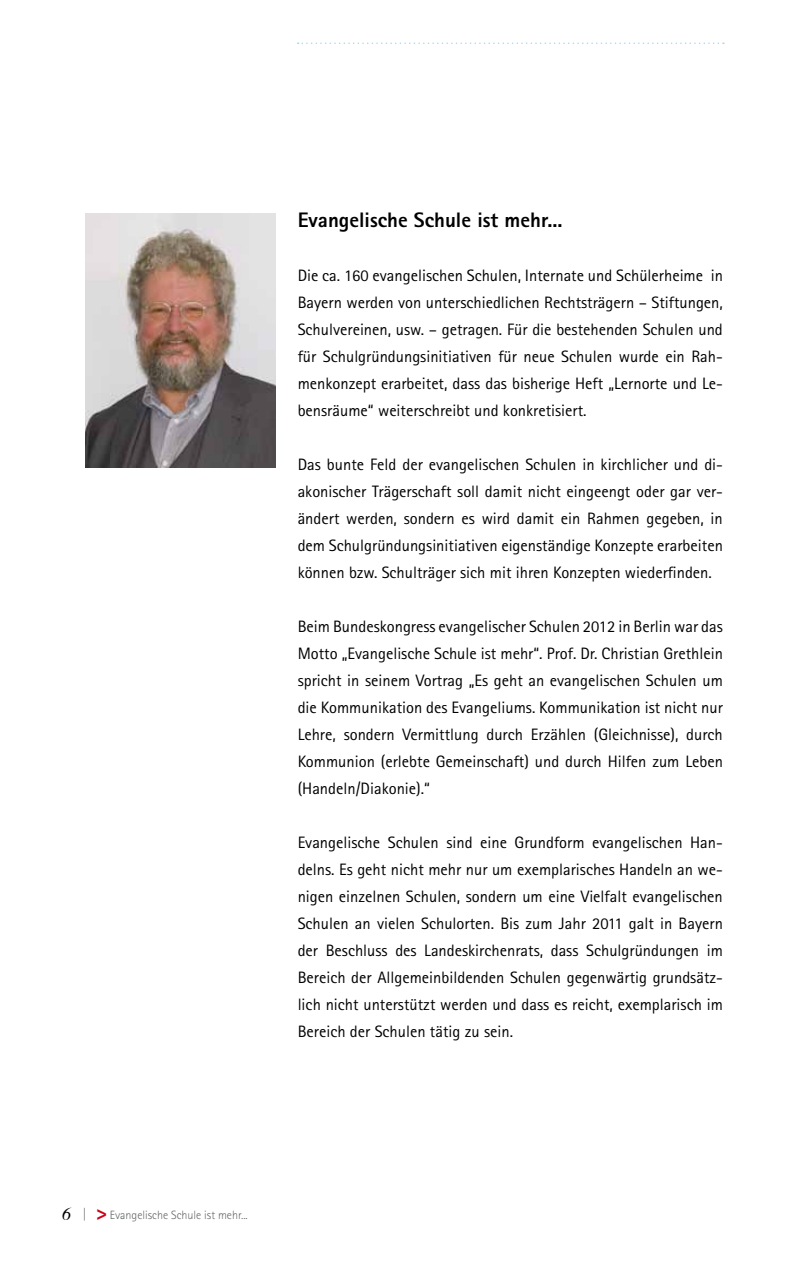
<style>
.page{position:relative;width:808px;height:1263px;background:#fff}
.page>*{position:absolute;margin:0;border:0;box-sizing:border-box;transform-origin:0 0}
.t1{font:800 21px "Rotis Sans Serif Pro";color:#000}
.t2{font:italic 18px "Times";color:#000}
.t3{font:16.5px/27px "Rotis Sans Serif Pro";color:#000;text-align:justify}
.t4{font:300 12px "Rotis Sans Serif";color:#646567}
.s1{font-family:"Stencil Std";font-weight:400;font-size:18px;color:#d10019}
</style>
<div class="page">
<svg style="left:84px;top:1208px;width:1px;height:12px"></svg>
<svg style="left:298px;top:43px;width:426px;height:1px"></svg>
<img style="left:86px;top:213px;width:190px;height:254px">
<p class="t1" style="left:298px;top:207px;width:266px">Evangelische Schule ist mehr...</p>
<p class="t3" style="left:298px;top:262px;width:427px">Die ca. 160 evangelischen Schulen, Internate und Schülerheime in Bayern werden von unterschiedlichen Rechtsträgern – Stiftungen, Schulvereinen, usw. – getragen. Für die bestehenden Schulen und für Schulgründungsinitiativen für neue Schulen wurde ein Rah&shy;menkonzept erarbeitet, dass das bisherige Heft „Lernorte und Le&shy;bensräume“ weiterschreibt und konkretisiert.</p>
<p class="t3" style="left:298px;top:451px;width:427px">Das bunte Feld der evangelischen Schulen in kirchlicher und di&shy;akonischer Trägerschaft soll damit nicht eingeengt oder gar ver&shy;ändert werden, sondern es wird damit ein Rahmen gegeben, in dem Schulgründungsinitiativen eigenständige Konzepte erarbeiten können bzw. Schulträger sich mit ihren Konzepten wiederfinden.</p>
<p class="t3" style="left:298px;top:613px;width:427px">Beim Bundeskongress evangelischer Schulen 2012 in Berlin war das Motto „Evangelische Schule ist mehr“. Prof. Dr. Christian Grethlein spricht in seinem Vortrag „Es geht an evangelischen Schulen um die Kommunikation des Evangeliums. Kommunikation ist nicht nur Lehre, sondern Vermittlung durch Erzählen (Gleichnisse), durch Kommunion (erlebte Gemeinschaft) und durch Hilfen zum Leben (Handeln/Diakonie).“</p>
<p class="t3" style="left:298px;top:829px;width:427px">Evangelische Schulen sind eine Grundform evangelischen Han&shy;delns. Es geht nicht mehr nur um exemplarisches Handeln an we&shy;nigen einzelnen Schulen, sondern um eine Vielfalt evangelischen Schulen an vielen Schulorten. Bis zum Jahr 2011 galt in Bayern der Beschluss des Landeskirchenrats, dass Schulgründungen im Bereich der Allgemeinbildenden Schulen gegenwärtig grundsätz&shy;lich nicht unterstützt werden und dass es reicht, exemplarisch im Bereich der Schulen tätig zu sein.</p>
<p class="t2" style="left:62px;top:1198px;width:10px">6</p>
<p class="t4" style="left:96px;top:1208px;width:153px"><span class="s1">&gt;</span> Evangelische Schule ist mehr...</p>
</div>
